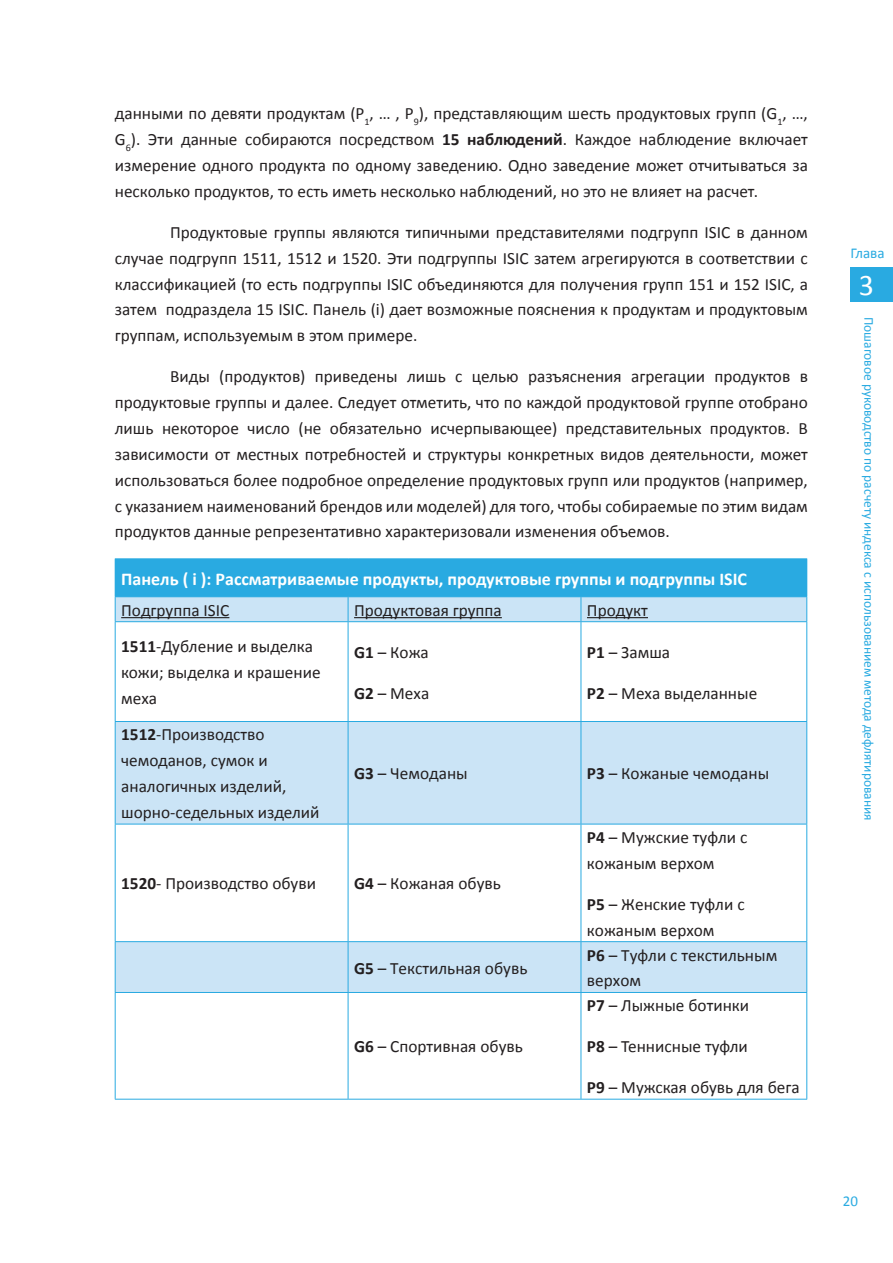
<style>
.page{position:relative;width:893px;height:1263px;background:#fff}
.page>*{position:absolute;margin:0;border:0;box-sizing:border-box;transform-origin:0 0}
.t1{font:30px "Calibri";color:#fff}
.t2{font:700 18px "Calibri";color:#fff}
.t3{font:17.25px/25.8px "Calibri";color:#231f20}
.t4{font:15px "Calibri";color:#29aae1}
.t5{font:15px "Calibri";color:#2aabe1}
.t6{font:13.5px "Calibri";color:#29aae1}
.s1{font-weight:700}
</style>
<div class="page">
<div style="left:850px;top:268px;width:43px;height:34px;background:#29aae1"></div>
<div style="left:115px;top:559px;width:692px;height:38px;background:#29aae1"></div>
<svg style="left:116px;top:597px;width:690px;height:395px"></svg>
<svg style="left:115px;top:597px;width:1px;height:24px"></svg>
<svg style="left:348px;top:597px;width:1px;height:24px"></svg>
<svg style="left:581px;top:597px;width:1px;height:24px"></svg>
<svg style="left:806px;top:597px;width:1px;height:24px"></svg>
<hr style="left:115px;top:621px;width:233px;height:1px;background:#29aae1">
<hr style="left:115px;top:622px;width:1px;height:99px;background:#29aae1">
<hr style="left:348px;top:621px;width:233px;height:1px;background:#29aae1">
<hr style="left:348px;top:622px;width:1px;height:99px;background:#29aae1">
<hr style="left:581px;top:621px;width:226px;height:1px;background:#29aae1">
<hr style="left:581px;top:622px;width:1px;height:99px;background:#29aae1">
<hr style="left:806px;top:622px;width:1px;height:99px;background:#29aae1">
<hr style="left:115px;top:721px;width:233px;height:1px;background:#29aae1">
<hr style="left:115px;top:722px;width:1px;height:102px;background:#29aae1">
<hr style="left:348px;top:721px;width:233px;height:1px;background:#29aae1">
<hr style="left:348px;top:722px;width:1px;height:102px;background:#29aae1">
<hr style="left:581px;top:721px;width:226px;height:1px;background:#29aae1">
<hr style="left:581px;top:722px;width:1px;height:102px;background:#29aae1">
<hr style="left:806px;top:722px;width:1px;height:102px;background:#29aae1">
<hr style="left:115px;top:824px;width:233px;height:1px;background:#29aae1">
<hr style="left:115px;top:824px;width:1px;height:117px;background:#29aae1">
<hr style="left:348px;top:824px;width:233px;height:1px;background:#29aae1">
<hr style="left:348px;top:824px;width:1px;height:117px;background:#29aae1">
<hr style="left:581px;top:824px;width:226px;height:1px;background:#29aae1">
<hr style="left:581px;top:824px;width:1px;height:117px;background:#29aae1">
<hr style="left:806px;top:824px;width:1px;height:117px;background:#29aae1">
<hr style="left:115px;top:941px;width:233px;height:1px;background:#29aae1">
<hr style="left:115px;top:942px;width:1px;height:50px;background:#29aae1">
<hr style="left:348px;top:941px;width:233px;height:1px;background:#29aae1">
<hr style="left:348px;top:942px;width:1px;height:50px;background:#29aae1">
<hr style="left:581px;top:941px;width:226px;height:1px;background:#29aae1">
<hr style="left:581px;top:942px;width:1px;height:50px;background:#29aae1">
<hr style="left:806px;top:942px;width:1px;height:50px;background:#29aae1">
<hr style="left:115px;top:992px;width:233px;height:1px;background:#29aae1">
<hr style="left:115px;top:993px;width:1px;height:106px;background:#29aae1">
<hr style="left:348px;top:992px;width:233px;height:1px;background:#29aae1">
<hr style="left:348px;top:993px;width:1px;height:106px;background:#29aae1">
<hr style="left:581px;top:992px;width:226px;height:1px;background:#29aae1">
<hr style="left:581px;top:993px;width:1px;height:106px;background:#29aae1">
<hr style="left:806px;top:993px;width:1px;height:106px;background:#29aae1">
<hr style="left:115px;top:1099px;width:233px;height:1px;background:#29aae1">
<hr style="left:348px;top:1099px;width:233px;height:1px;background:#29aae1">
<hr style="left:581px;top:1099px;width:226px;height:1px;background:#29aae1">
<hr style="left:115px;top:558px;width:233px;height:1px;background:#29aae1">
<hr style="left:348px;top:558px;width:233px;height:1px;background:#29aae1">
<hr style="left:581px;top:558px;width:226px;height:1px;background:#29aae1">
<hr style="left:121px;top:617px;width:108px;height:1px;background:#231f20">
<hr style="left:354px;top:617px;width:148px;height:1px;background:#231f20">
<hr style="left:587px;top:617px;width:61px;height:1px;background:#231f20">
<p class="t3" style="left:115px;top:101px;width:695px;text-align:justify">данными по девяти продуктам (P<sub>1</sub>, … , P<sub>9</sub>), представляющим шесть продуктовых групп (G<sub>1</sub>, …, G<sub>6</sub>). Эти данные собираются посредством <span class="s1">15 наблюдений</span>. Каждое наблюдение включает измерение одного продукта по одному заведению. Одно заведение может отчитываться за несколько продуктов, то есть иметь несколько наблюдений, но это не влияет на расчет.</p>
<p class="t3" style="left:115px;top:219px;width:695px;text-align:justify;text-indent:55px">Продуктовые группы являются типичными представителями подгрупп ISIC в данном случае подгрупп 1511, 1512 и 1520. Эти подгруппы ISIC затем агрегируются в соответствии с классификацией (то есть подгруппы ISIC объединяются для получения групп 151 и 152 ISIC, а затем подраздела 15 ISIC. Панель (i) дает возможные пояснения к продуктам и продуктовым группам, используемым в этом примере.</p>
<p class="t3" style="left:115px;top:364px;width:695px;text-align:justify;text-indent:55px">Виды (продуктов) приведены лишь с целью разъяснения агрегации продуктов в продуктовые группы и далее. Следует отметить, что по каждой продуктовой группе отобрано лишь некоторое число (не обязательно исчерпывающее) представительных продуктов. В зависимости от местных потребностей и структуры конкретных видов деятельности, может использоваться более подробное определение продуктовых групп или продуктов (например, с указанием наименований брендов или моделей) для того, чтобы собираемые по этим видам продуктов данные репрезентативно характеризовали изменения объемов.</p>
<p class="t2" style="left:121px;top:567px;width:627px">Панель ( i ): Рассматриваемые продукты, продуктовые группы и подгруппы ISIC</p>
<p class="t3" style="left:121px;top:597px;width:110px">Подгруппа ISIC</p>
<p class="t3" style="left:354px;top:597px;width:149px">Продуктовая группа</p>
<p class="t3" style="left:587px;top:597px;width:62px">Продукт</p>
<p class="t3" style="left:121px;top:634px;width:201px"><span class="s1">1511</span>-Дубление и выделка кожи; выделка и крашение меха</p>
<p class="t3" style="left:354px;top:639px;width:76px"><span class="s1">G1</span> – Кожа</p>
<p class="t3" style="left:587px;top:639px;width:85px"><span class="s1">P1</span> – Замша</p>
<p class="t3" style="left:587px;top:680px;width:172px"><span class="s1">P2</span> – Меха выделанные</p>
<p class="t3" style="left:354px;top:680px;width:77px"><span class="s1">G2</span> – Меха</p>
<p class="t3" style="left:121px;top:722px;width:200px"><span class="s1">1512</span>-Производство чемоданов, сумок и аналогичных изделий, шорно-седельных изделий</p>
<p class="t3" style="left:354px;top:761px;width:115px"><span class="s1">G3</span> – Чемоданы</p>
<p class="t3" style="left:587px;top:761px;width:184px"><span class="s1">P3</span> – Кожаные чемоданы</p>
<p class="t3" style="left:121px;top:871px;width:196px"><span class="s1">1520</span>- Производство обуви</p>
<p class="t3" style="left:354px;top:871px;width:148px"><span class="s1">G4</span> – Кожаная обувь</p>
<p class="t3" style="left:354px;top:955px;width:175px"><span class="s1">G5</span> – Текстильная обувь</p>
<p class="t3" style="left:354px;top:1034px;width:170px"><span class="s1">G6</span> – Спортивная обувь</p>
<p class="t3" style="left:587px;top:824px;width:162px"><span class="s1">P4</span> – Мужские туфли с кожаным верхом</p>
<p class="t3" style="left:587px;top:891px;width:159px"><span class="s1">P5</span> – Женские туфли с кожаным верхом</p>
<p class="t3" style="left:587px;top:942px;width:192px"><span class="s1">P6</span> – Туфли с текстильным верхом</p>
<p class="t3" style="left:587px;top:993px;width:164px"><span class="s1">P7</span> – Лыжные ботинки</p>
<p class="t3" style="left:587px;top:1034px;width:162px"><span class="s1">P8</span> – Теннисные туфли</p>
<p class="t3" style="left:587px;top:1074px;width:214px"><span class="s1">P9</span> – Мужская обувь для бега</p>
<p class="t4" style="left:850px;top:243px;width:36px">Глава</p>
<h1 class="t1" style="left:859px;top:266px;width:17px">3</h1>
<p class="t6" style="left:878px;top:317px;width:505px;rotate:90deg">Пошаговое руководство по расчету индекса с использованием метода дефлятирования</p>
<p class="t5" style="left:843px;top:1192px;width:17px">20</p>
</div>
